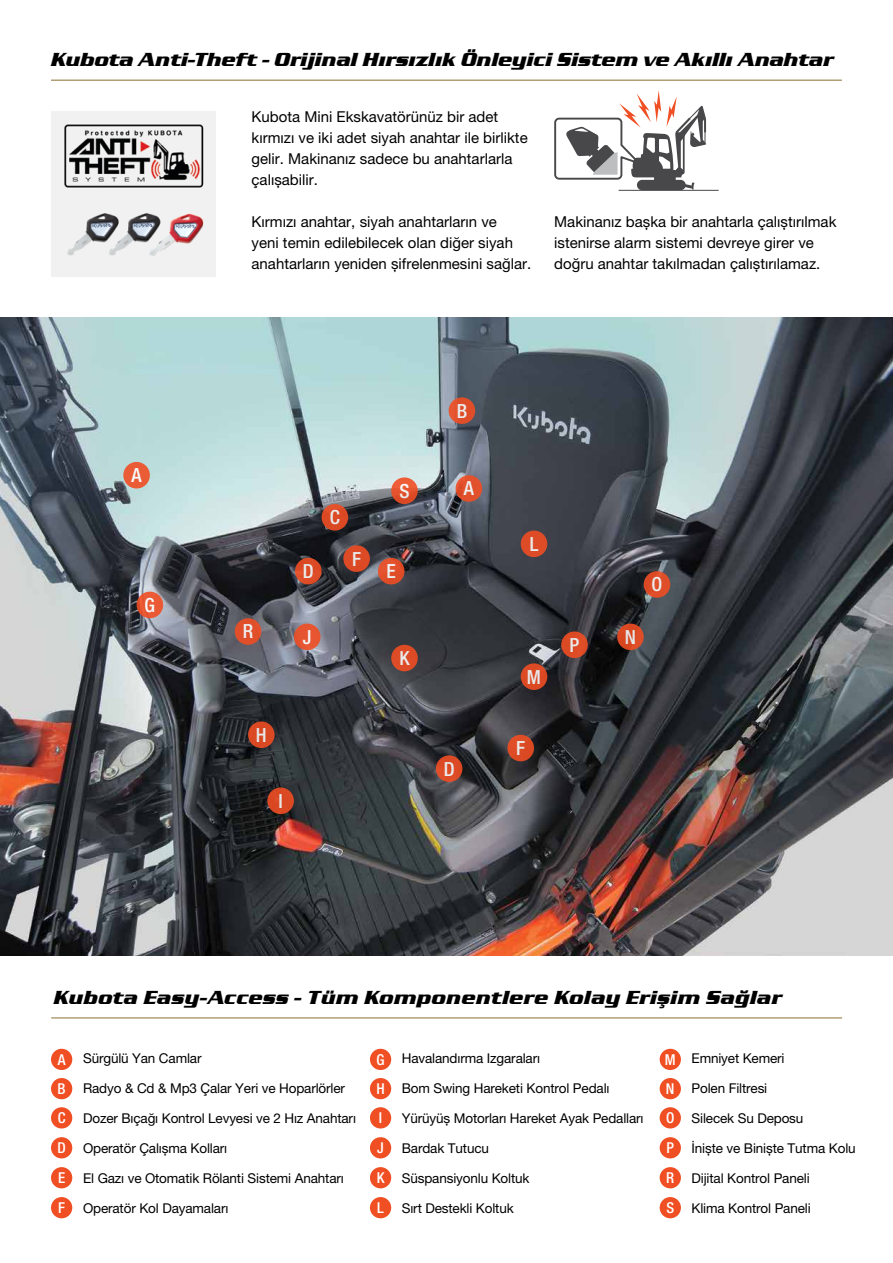
<style>
.page{position:relative;width:893px;height:1263px;background:#fff}
.page>*{position:absolute;margin:0;border:0;box-sizing:border-box;transform-origin:0 0}
.t1{font:italic 700 19.5px "Serpentine D";letter-spacing:.01em;color:#000}
.t2{font:italic 700 19.5px "Serpentine D";letter-spacing:.03em;color:#000}
.t3{font:500 condensed 19.5px "Helvetica Neue LT Pro";color:#fff}
.t4{font:15px/21px "Helvetica Neue LT Pro";color:#000}
.t5{font:500 condensed 15px "Helvetica Neue LT Pro";color:#fff}
.t6{font:13.5px "Helvetica Neue LT Pro";letter-spacing:-.01em;color:#000}
</style>
<div class="page">
<hr style="left:51px;top:1017px;width:791px;height:1px;background:#8a6f34">
<img style="left:0;top:318px;width:893px;height:638px">
<div style="left:391px;top:645px;width:27px;height:26px;background:#dd4c26;border-radius:50%"></div>
<svg style="left:391px;top:477px;width:27px;height:27px"></svg>
<div style="left:378px;top:558px;width:26px;height:26px;background:#e04f2a;border-radius:50%"></div>
<div style="left:137px;top:592px;width:26px;height:26px;background:#ea5a34;border-radius:50%"></div>
<div style="left:294px;top:623px;width:26px;height:27px;background:#e75631;border-radius:50%"></div>
<div style="left:235px;top:618px;width:26px;height:27px;background:#e04f29;border-radius:50%"></div>
<div style="left:521px;top:531px;width:26px;height:26px;background:#de4c27;border-radius:50%"></div>
<div style="left:449px;top:397px;width:26px;height:27px;background:#df4e29;border-radius:50%"></div>
<div style="left:123px;top:462px;width:27px;height:26px;background:#ea5c35;border-radius:50%"></div>
<div style="left:51px;top:1049px;width:21px;height:21px;background:#f04e23;border-radius:50%"></div>
<div style="left:370px;top:1049px;width:21px;height:21px;background:#f04e23;border-radius:50%"></div>
<div style="left:660px;top:1049px;width:21px;height:21px;background:#f04e23;border-radius:50%"></div>
<div style="left:51px;top:1078px;width:21px;height:21px;background:#f04e23;border-radius:50%"></div>
<div style="left:370px;top:1078px;width:21px;height:21px;background:#f04e23;border-radius:50%"></div>
<div style="left:660px;top:1078px;width:21px;height:21px;background:#f04e23;border-radius:50%"></div>
<div style="left:51px;top:1107px;width:21px;height:21px;background:#f04e23;border-radius:50%"></div>
<div style="left:370px;top:1107px;width:21px;height:21px;background:#f04e23;border-radius:50%"></div>
<div style="left:660px;top:1107px;width:21px;height:21px;background:#f04e23;border-radius:50%"></div>
<div style="left:51px;top:1137px;width:21px;height:21px;background:#f04e23;border-radius:50%"></div>
<div style="left:370px;top:1137px;width:21px;height:21px;background:#f04e23;border-radius:50%"></div>
<div style="left:660px;top:1137px;width:21px;height:21px;background:#f04e23;border-radius:50%"></div>
<div style="left:51px;top:1167px;width:21px;height:21px;background:#f04e23;border-radius:50%"></div>
<div style="left:370px;top:1167px;width:21px;height:21px;background:#f04e23;border-radius:50%"></div>
<div style="left:660px;top:1167px;width:21px;height:21px;background:#f04e23;border-radius:50%"></div>
<div style="left:51px;top:1197px;width:21px;height:21px;background:#f04e23;border-radius:50%"></div>
<div style="left:370px;top:1197px;width:21px;height:21px;background:#f04e23;border-radius:50%"></div>
<div style="left:660px;top:1197px;width:21px;height:21px;background:#f04e23;border-radius:50%"></div>
<div style="left:456px;top:475px;width:26px;height:27px;background:#e2512c;border-radius:50%"></div>
<svg style="left:267px;top:787px;width:27px;height:27px"></svg>
<svg style="left:248px;top:721px;width:27px;height:27px"></svg>
<svg style="left:343px;top:545px;width:27px;height:27px"></svg>
<div style="left:322px;top:504px;width:26px;height:27px;background:#da4923;border-radius:50%"></div>
<div style="left:507px;top:735px;width:27px;height:26px;background:#dc4b25;border-radius:50%"></div>
<svg style="left:561px;top:631px;width:27px;height:27px"></svg>
<div style="left:436px;top:755px;width:26px;height:27px;background:#dc4b25;border-radius:50%"></div>
<div style="left:295px;top:558px;width:27px;height:26px;background:#dd4c26;border-radius:50%"></div>
<div style="left:644px;top:571px;width:26px;height:27px;background:#df4e28;border-radius:50%"></div>
<svg style="left:617px;top:623px;width:27px;height:27px"></svg>
<div style="left:521px;top:663px;width:26px;height:27px;background:#db4923;border-radius:50%"></div>
<hr style="left:51px;top:80px;width:791px;height:1px;background:#8a6f34">
<img style="left:51px;top:112px;width:164px;height:164px">
<hr style="left:619px;top:190px;width:100px;height:1px;background:#48484a">
<svg style="left:554px;top:90px;width:152px;height:100px"></svg>
<h1 class="t1" style="left:51px;top:49px;width:784px">Kubota Anti-Theft - Orijinal Hırsızlık Önleyici Sistem ve Akıllı Anahtar</h1>
<p class="t4" style="left:252px;top:106px;width:278px">Kubota Mini Ekskavatörünüz bir adet kırmızı ve iki adet siyah anahtar ile birlikte gelir. Makinanız sadece bu anahtarlarla çalışabilir.</p>
<p class="t4" style="left:252px;top:211px;width:281px">Kırmızı anahtar, siyah anahtarların ve<br>yeni temin edilebilecek olan diğer siyah anahtarların yeniden şifrelenmesini sağlar.</p>
<p class="t4" style="left:554px;top:211px;width:284px">Makinanız başka bir anahtarla çalıştırılmak istenirse alarm sistemi devreye girer ve doğru anahtar takılmadan çalıştırılamaz.</p>
<h1 class="t3" style="left:132px;top:464px;width:12px">A</h1>
<h1 class="t3" style="left:145px;top:593px;width:12px">G</h1>
<h1 class="t3" style="left:243px;top:620px;width:12px">R</h1>
<h1 class="t3" style="left:303px;top:560px;width:12px">D</h1>
<h1 class="t3" style="left:330px;top:506px;width:12px">C</h1>
<h1 class="t3" style="left:352px;top:547px;width:11px">F</h1>
<h1 class="t3" style="left:303px;top:625px;width:10px">J</h1>
<h1 class="t3" style="left:256px;top:723px;width:12px">H</h1>
<h1 class="t3" style="left:278px;top:789px;width:6px">I</h1>
<h1 class="t3" style="left:399px;top:479px;width:12px">S</h1>
<h1 class="t3" style="left:386px;top:560px;width:11px">E</h1>
<h1 class="t3" style="left:399px;top:646px;width:12px">K</h1>
<h1 class="t3" style="left:457px;top:399px;width:12px">B</h1>
<h1 class="t3" style="left:464px;top:477px;width:12px">A</h1>
<h1 class="t3" style="left:444px;top:757px;width:12px">D</h1>
<h1 class="t3" style="left:530px;top:532px;width:10px">L</h1>
<h1 class="t3" style="left:527px;top:665px;width:16px">M</h1>
<h1 class="t3" style="left:516px;top:736px;width:11px">F</h1>
<h1 class="t3" style="left:570px;top:633px;width:11px">P</h1>
<h1 class="t3" style="left:625px;top:625px;width:13px">N</h1>
<h1 class="t3" style="left:652px;top:573px;width:12px">O</h1>
<h1 class="t2" style="left:54px;top:986px;width:730px">Kubota Easy-Access - Tüm Komponentlere Kolay Erişim Sağlar</h1>
<p class="t6" style="left:83px;top:1050px;width:120px">Sürgülü Yan Camlar</p>
<p class="t6" style="left:83px;top:1080px;width:263px">Radyo &amp; Cd &amp; Mp3 Çalar Yeri ve Hoparlörler</p>
<p class="t6" style="left:83px;top:1110px;width:274px">Dozer Bıçağı Kontrol Levyesi ve 2 Hız Anahtarı</p>
<p class="t6" style="left:83px;top:1140px;width:146px">Operatör Çalışma Kolları</p>
<p class="t6" style="left:83px;top:1170px;width:262px">El Gazı ve Otomatik Rölanti Sistemi Anahtarı</p>
<p class="t6" style="left:83px;top:1200px;width:147px">Operatör Kol Dayamaları</p>
<p class="t6" style="left:402px;top:1050px;width:140px">Havalandırma Izgaraları</p>
<p class="t6" style="left:402px;top:1080px;width:209px">Bom Swing Hareketi Kontrol Pedalı</p>
<p class="t6" style="left:402px;top:1110px;width:243px">Yürüyüş Motorları Hareket Ayak Pedalları</p>
<p class="t6" style="left:402px;top:1140px;width:89px">Bardak Tutucu</p>
<p class="t6" style="left:402px;top:1170px;width:129px">Süspansiyonlu Koltuk</p>
<p class="t6" style="left:402px;top:1200px;width:113px">Sırt Destekli Koltuk</p>
<p class="t5" style="left:58px;top:1050px;width:9px">A</p>
<p class="t5" style="left:377px;top:1050px;width:10px">G</p>
<p class="t5" style="left:665px;top:1050px;width:12px">M</p>
<p class="t5" style="left:58px;top:1080px;width:10px">B</p>
<p class="t5" style="left:376px;top:1080px;width:10px">H</p>
<p class="t5" style="left:666px;top:1080px;width:10px">N</p>
<p class="t5" style="left:58px;top:1109px;width:9px">C</p>
<p class="t5" style="left:379px;top:1109px;width:5px">I</p>
<p class="t5" style="left:666px;top:1109px;width:10px">O</p>
<p class="t5" style="left:57px;top:1139px;width:10px">D</p>
<p class="t5" style="left:377px;top:1139px;width:8px">J</p>
<p class="t5" style="left:666px;top:1139px;width:9px">P</p>
<p class="t5" style="left:58px;top:1169px;width:9px">E</p>
<p class="t5" style="left:377px;top:1169px;width:9px">K</p>
<p class="t5" style="left:666px;top:1169px;width:10px">R</p>
<p class="t5" style="left:58px;top:1199px;width:8px">F</p>
<p class="t5" style="left:377px;top:1199px;width:8px">L</p>
<p class="t5" style="left:666px;top:1199px;width:9px">S</p>
<p class="t6" style="left:692px;top:1050px;width:95px">Emniyet Kemeri</p>
<p class="t6" style="left:692px;top:1080px;width:77px">Polen Filtresi</p>
<p class="t6" style="left:692px;top:1110px;width:113px">Silecek Su Deposu</p>
<p class="t6" style="left:692px;top:1140px;width:166px">İnişte ve Binişte Tutma Kolu</p>
<p class="t6" style="left:692px;top:1170px;width:120px">Dijital Kontrol Paneli</p>
<p class="t6" style="left:692px;top:1200px;width:121px">Klima Kontrol Paneli</p>
</div>
